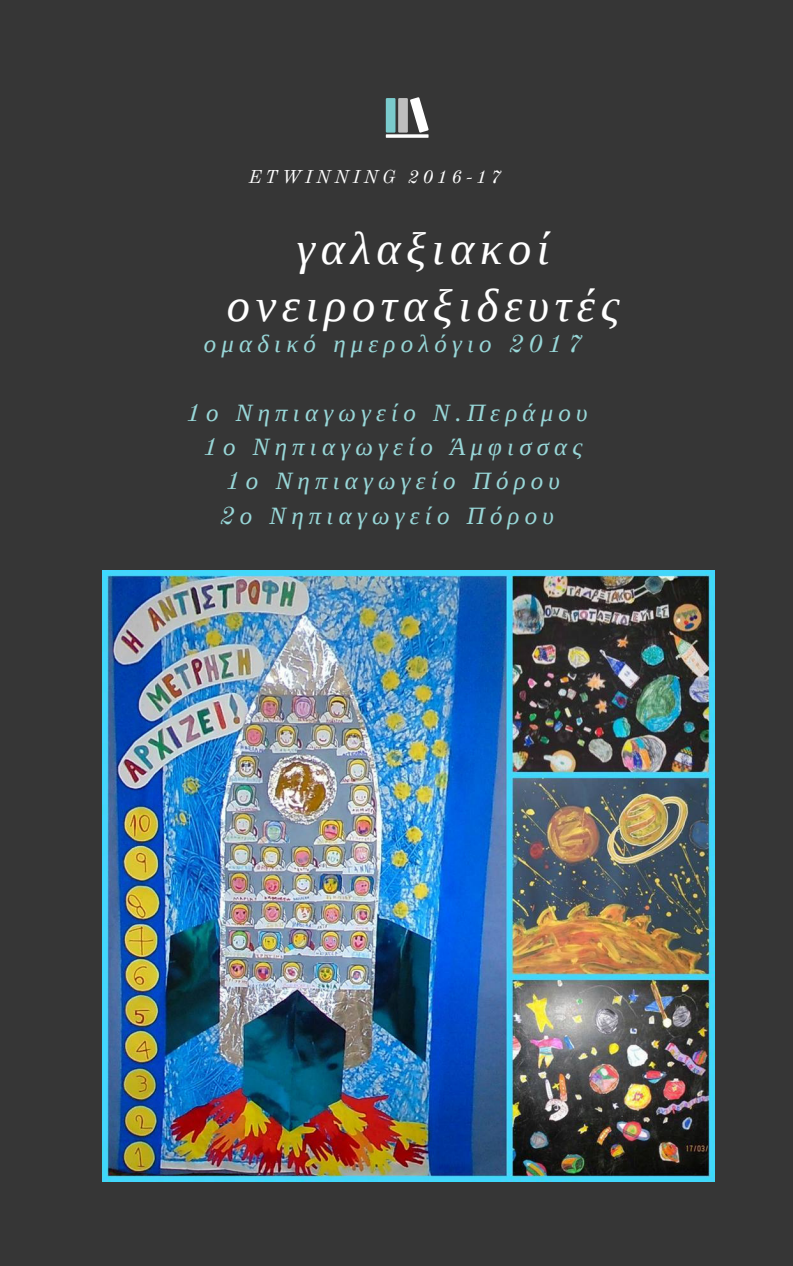
<style>
.page{position:relative;width:793px;height:1266px;background:#fff}
.page>*{position:absolute;margin:0;border:0;box-sizing:border-box;transform-origin:0 0}
.t1{font:italic 46.42px/57.4px "Liberation Serif";letter-spacing:.12em;color:#fff;text-align:center}
.t2{font:italic 24.83px/34.3px "Liberation Serif";letter-spacing:.21em;color:#98d7d8;text-align:center}
.t3{font:italic 18.23px "Old Standard TT";letter-spacing:.21em;color:#fff}
.s1{font-family:"Old Standard TT"}
</style>
<div class="page">
<div style="left:0;top:0;width:793px;height:1265px;background:#363636"></div>
<div style="left:386px;top:98px;width:9px;height:35px;background:#7acbcd"></div>
<svg style="left:386px;top:134px;width:42px;height:4px"></svg>
<div style="left:398px;top:98px;width:10px;height:35px;background:#bebebe"></div>
<svg style="left:410px;top:97px;width:18px;height:36px"></svg>
<img style="left:103px;top:570px;width:611px;height:611px">
<p class="t3" style="left:249px;top:165px;width:254px">ETWINNING 2016-17</p>
<h1 class="t1" style="left:227px;top:220px;width:394px">γαλαξιακοί ονειροταξιδευτές</h1>
<p class="t2" style="left:204px;top:326px;width:380px">ομαδικό ημερολόγιο <span class="s1">2017</span></p>
<p class="t2" style="left:186px;top:395px;width:402px"><span class="s1">1</span>ο Νηπιαγωγείο Ν<span class="s1">.</span>Περάμου<br><span class="s1">1</span>ο Νηπιαγωγείο Άμφισσας<br><span class="s1">1</span>ο Νηπιαγωγείο Πόρου<br><span class="s1">2</span>ο Νηπιαγωγείο Πόρου</p>
</div>
